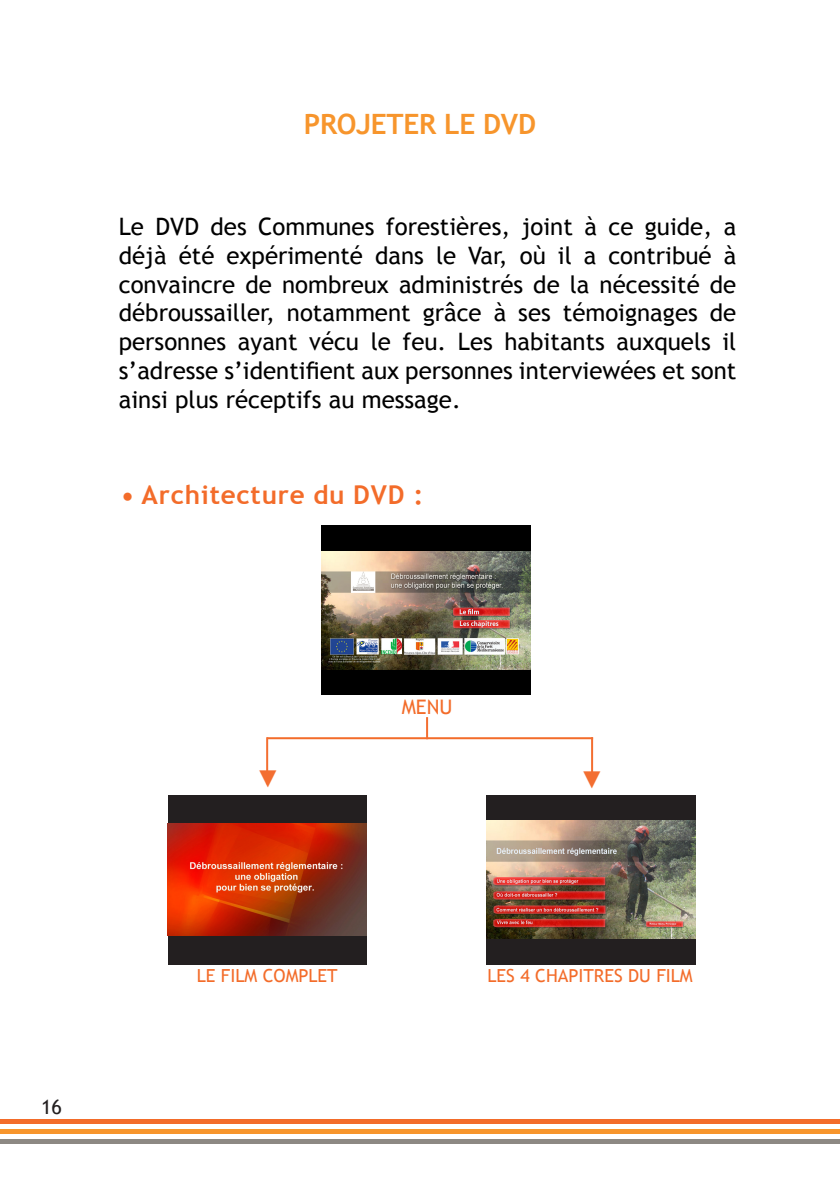
<style>
.page{position:relative;width:840px;height:1191px;background:#fff}
.page>*{position:absolute;margin:0;border:0;box-sizing:border-box;transform-origin:0 0}
.t1{font:700 28px "Trebuchet MS";letter-spacing:-.01em;color:#f7952c}
.t2{font:700 26px "Trebuchet MS";letter-spacing:.03em;color:#f36c2a}
.t3{font:24px/28.8px "Trebuchet MS";color:#000;text-align:justify}
.t4{font:900 24px "Arial";color:#f36e31}
.t5{font:20px "Trebuchet MS";color:#f36c2a}
.t6{font:20px "Trebuchet MS";color:#231f20}
.t7{font:18px "Trebuchet MS";color:#f36c2a}
</style>
<div class="page">
<div style="left:321px;top:525px;width:209px;height:169px;background:#000"></div>
<img style="left:321px;top:552px;width:209px;height:117px">
<hr style="left:267px;top:737px;width:325px;height:2px;background:#f36c2a">
<hr style="left:426px;top:717px;width:2px;height:22px;background:#f36e31">
<hr style="left:590px;top:737px;width:2px;height:45px;background:#f36e31">
<hr style="left:266px;top:737px;width:2px;height:47px;background:#f36e31">
<div style="left:486px;top:795px;width:208px;height:169px;background:#231f20"></div>
<img style="left:486px;top:821px;width:208px;height:117px">
<div style="left:168px;top:795px;width:198px;height:169px;background:#231f20"></div>
<img style="left:168px;top:824px;width:198px;height:111px">
<hr style="left:0;top:1119px;width:839px;height:4px;background:#f36c2a">
<div style="left:0;top:1129px;width:839px;height:5px;background:#f7952c"></div>
<hr style="left:0;top:1139px;width:839px;height:4px;background:#8d8983">
<p class="t1" style="left:304px;top:107px;width:234px">PROJETER LE DVD</p>
<p class="t3" style="left:119px;top:212px;width:618px">Le DVD des Communes forestières, joint à ce guide, a déjà été expérimenté dans le Var, où il a contribué à convaincre de nombreux administrés de la nécessité de débroussailler, notamment grâce à ses témoignages de personnes ayant vécu le feu. Les habitants auxquels il s’adresse s’identifient aux personnes interviewées et sont ainsi plus réceptifs au message.</p>
<p class="t2" style="left:121px;top:478px;width:304px">• Architecture du DVD :</p>
<p class="t6" style="left:41px;top:1095px;width:22px">16</p>
<p class="t5" style="left:401px;top:695px;width:52px">MENU</p>
<p class="t4" style="left:285px;top:767px;width:25px;rotate:90deg">►</p>
<p class="t4" style="left:609px;top:768px;width:25px;rotate:90deg">►</p>
<p class="t7" style="left:197px;top:965px;width:142px">LE FILM COMPLET</p>
<p class="t7" style="left:487px;top:965px;width:206px">LES 4 CHAPITRES DU FILM</p>
</div>
